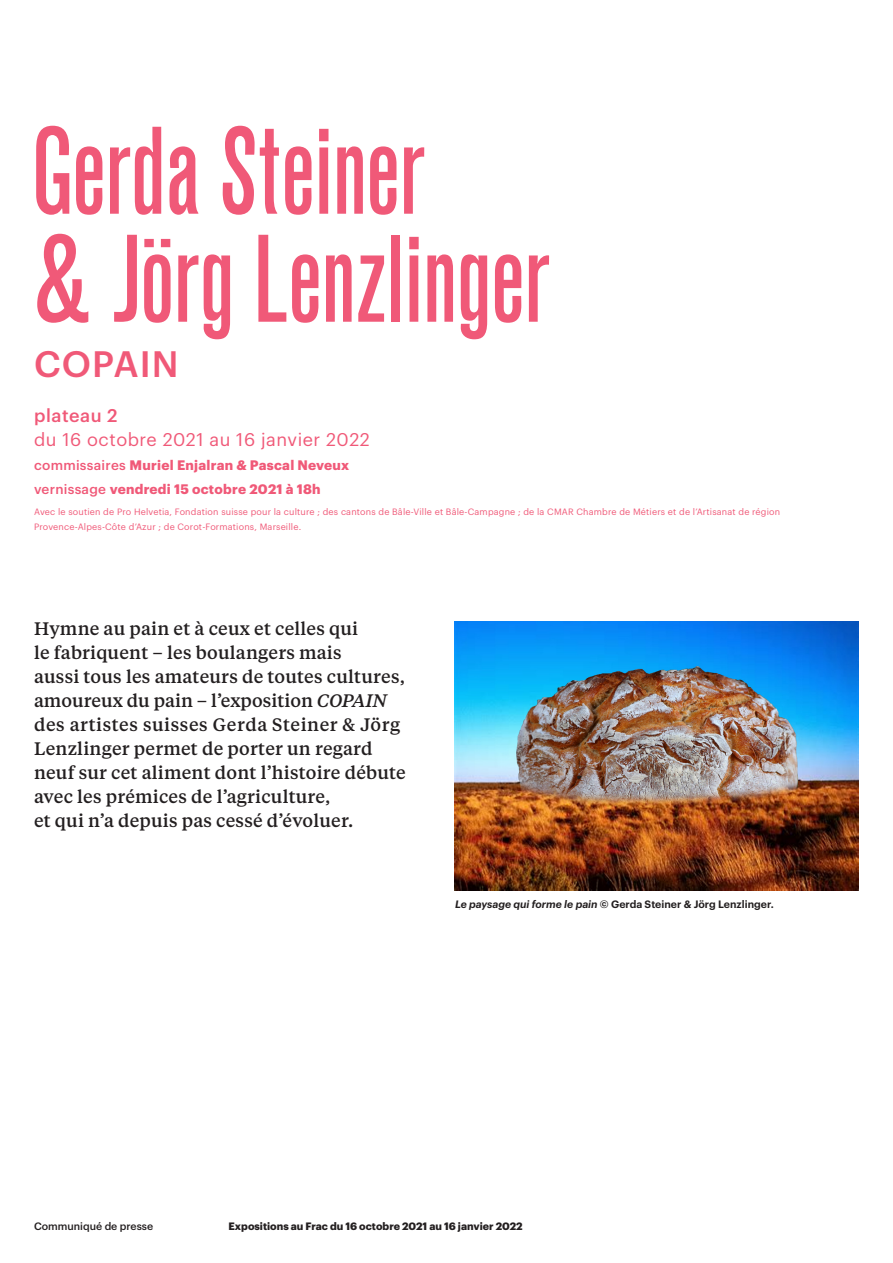
<style>
.page{position:relative;width:893px;height:1263px;background:#fff}
.page>*{position:absolute;margin:0;border:0;box-sizing:border-box;transform-origin:0 0}
.t1{font:ultra-condensed 103.5px "Steinschrift Paca";letter-spacing:.025em;color:#f05978}
.t2{font:500 36px "Graphik";letter-spacing:.03em;color:#f05978}
.CDT{font:500 18px/24px "Tiempos Text";letter-spacing:.01em;color:#231f20}
.t3{font:18px "Graphik";letter-spacing:.03em;color:#f05978}
.t4{font:500 18px "Graphik";letter-spacing:.03em;color:#f05978}
.t5{font:700 13.5px "Graphik";letter-spacing:.02em;color:#f05978}
.t6{font:600 10.5px "Graphik";color:#231f20}
.t7{font:700 10.5px "Graphik";color:#231f20}
.t8{font:500 10.5px "Graphik";color:#231f20}
.t9{font:9px "Graphik";letter-spacing:.02em;color:#f05978}
.s1{font-weight:500}
.s2{font-style:italic}
</style>
<div class="page">
<img style="left:454px;top:621px;width:404px;height:269px">
<p class="t1" style="left:34px;top:106px;width:392px">Gerda Steiner</p>
<p class="t1" style="left:34px;top:214px;width:516px">&amp; Jörg Lenzlinger</p>
<p class="t2" style="left:34px;top:337px;width:146px">COPAIN</p>
<p class="t4" style="left:34px;top:402px;width:85px">plateau 2</p>
<p class="t3" style="left:34px;top:426px;width:337px">du 16 octobre 2021 au 16 janvier 2022</p>
<p class="t5" style="left:34px;top:455px;width:317px"><span class="s1">commissaires</span> Muriel Enjalran &amp; Pascal Neveux</p>
<p class="t5" style="left:34px;top:479px;width:288px"><span class="s1">vernissage</span> vendredi 15 octobre 2021 à 18h</p>
<p class="t9" style="left:34px;top:505px;width:748px">Avec le soutien de Pro Helvetia, Fondation suisse pour la culture ; des cantons de Bâle-Ville et Bâle-Campagne ; de la CMAR Chambre de Métiers et de l’Artisanat de région</p>
<p class="t9" style="left:34px;top:520px;width:269px">Provence-Alpes-Côte d’Azur ; de Corot-Formations, Marseille.</p>
<p class="CDT" style="left:34px;top:616px;width:326px">Hymne au pain et à ceux et celles qui le fabriquent – les boulangers mais</p>
<p class="CDT" style="left:34px;top:664px;width:372px">aussi tous les amateurs de toutes cultures, amoureux du pain – l’exposition <span class="s2">COPAIN</span></p>
<p class="CDT" style="left:34px;top:712px;width:368px">des artistes suisses Gerda Steiner &amp; Jörg<br>Lenzlinger permet de porter un regard</p>
<p class="CDT" style="left:34px;top:760px;width:373px">neuf sur cet aliment dont l’histoire débute avec les prémices de l’agriculture,</p>
<p class="CDT" style="left:34px;top:808px;width:321px">et qui n’a depuis pas cessé d’évoluer.</p>
<p class="t6" style="left:455px;top:896px;width:320px"><span class="s2">Le paysage qui forme le pain</span> © Gerda Steiner &amp; Jörg Lenzlinger.</p>
<p class="t8" style="left:34px;top:1218px;width:121px">Communiqué de presse</p>
<p class="t7" style="left:229px;top:1218px;width:296px">Expositions au Frac du 16 octobre 2021 au 16 janvier 2022</p>
</div>
